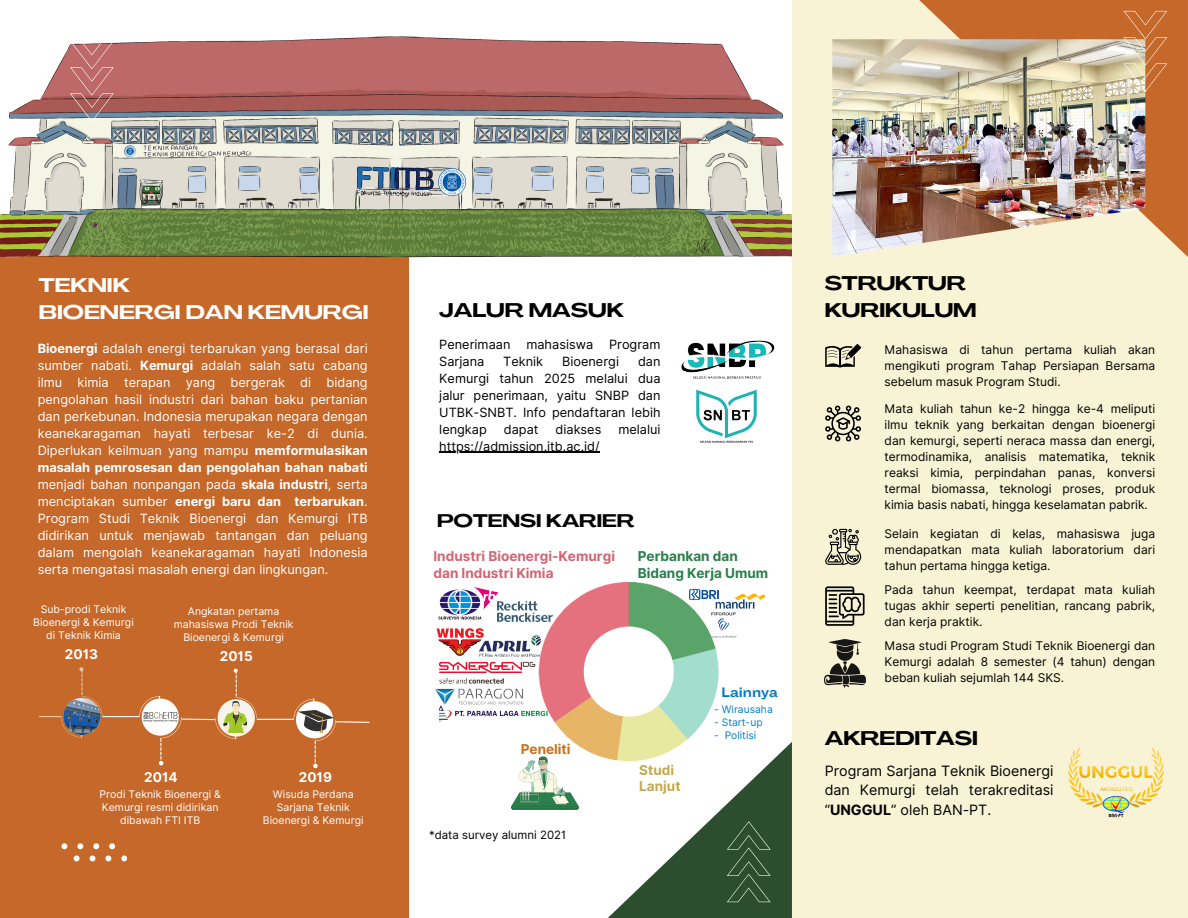
<style>
.page{position:relative;width:1188px;height:918px;background:#fff}
.page>*{position:absolute;margin:0;border:0;box-sizing:border-box;transform-origin:0 0}
.t1{font:700 19.5px "Agrandir Grand";color:#000}
.t2{font:700 19.5px/27px "Agrandir Grand";color:#fff}
.t3{font:700 18px "Agrandir Grand";color:#000}
.t4{font:14.25px/19.2px "Inter";color:#000;text-align:justify}
.t5{font:700 13.65px/16.8px "Inter";color:#d16673}
.t6{font:700 13.65px/16.8px "Inter";color:#2a7f4a}
.t7{font:700 13.65px/16.8px "Inter";color:#c4aa4e}
.t8{font:700 13.65px "Inter";color:#ca721c}
.t9{font:700 13.65px "Body Grotesque Fit";color:#077cc5}
.t10{font:700 13.5px "Inter";color:#fff}
.t11{font:12.75px/17px "Inter";color:#fff;text-align:justify}
.t12{font:12.75px/17px "Inter";color:#000}
.t13{font:12px/16px "Inter";color:#000;text-align:justify}
.t14{font:11.4px "Inter";color:#000}
.t15{font:10.5px/13.2px "Inter";color:#fff;text-align:center}
.t16{font:10.35px "Inter";color:#077cc5}
.s1{font-weight:700}
</style>
<div class="page">
<div style="left:792px;top:0;width:396px;height:917px;background:#f9f3d5"></div>
<div style="left:0;top:234px;width:409px;height:684px;background:#c56829"></div>
<svg style="left:920px;top:1px;width:268px;height:255px;fill:#c56829"></svg>
<img style="left:0;top:36px;width:792px;height:221px">
<svg style="left:70px;top:41px;width:44px;height:81px"></svg>
<svg style="left:62px;top:843px;width:5px;height:6px"></svg>
<svg style="left:77px;top:843px;width:6px;height:6px"></svg>
<svg style="left:93px;top:843px;width:6px;height:6px"></svg>
<svg style="left:109px;top:843px;width:6px;height:6px"></svg>
<svg style="left:74px;top:856px;width:6px;height:5px"></svg>
<svg style="left:90px;top:856px;width:5px;height:5px"></svg>
<svg style="left:105px;top:856px;width:6px;height:5px"></svg>
<svg style="left:121px;top:856px;width:6px;height:5px"></svg>
<svg style="left:39px;top:667px;width:64px;height:71px"></svg>
<hr style="left:102px;top:716px;width:37px;height:1px;background:#fff">
<svg style="left:139px;top:669px;width:118px;height:96px"></svg>
<hr style="left:257px;top:719px;width:37px;height:1px;background:#fff">
<svg style="left:294px;top:699px;width:76px;height:69px"></svg>
<img style="left:63px;top:698px;width:37px;height:37px;border-radius:50%">
<img style="left:142px;top:713px;width:36px;height:11px">
<img style="left:221px;top:700px;width:33px;height:33px">
<img style="left:298px;top:710px;width:35px;height:23px">
<img style="left:681px;top:340px;width:94px;height:37px">
<img style="left:693px;top:377px;width:68px;height:66px">
<img style="left:436px;top:628px;width:39px;height:23px">
<img style="left:438px;top:651px;width:37px;height:32px">
<img style="left:475px;top:621px;width:62px;height:62px">
<img style="left:438px;top:587px;width:49px;height:37px">
<img style="left:435px;top:683px;width:89px;height:17px">
<img style="left:722px;top:593px;width:44px;height:16px">
<img style="left:722px;top:612px;width:15px;height:26px">
<img style="left:537px;top:581px;width:185px;height:177px">
<img style="left:439px;top:700px;width:108px;height:32px">
<img style="left:475px;top:587px;width:78px;height:34px">
<svg style="left:511px;top:756px;width:68px;height:53px"></svg>
<svg style="left:604px;top:742px;width:188px;height:176px"></svg>
<img style="left:832px;top:39px;width:313px;height:218px">
<svg style="left:1124px;top:11px;width:43px;height:81px"></svg>
<svg style="left:825px;top:344px;width:36px;height:23px"></svg>
<svg style="left:825px;top:406px;width:36px;height:35px"></svg>
<svg style="left:825px;top:586px;width:40px;height:40px"></svg>
<img style="left:825px;top:640px;width:40px;height:48px">
<svg style="left:825px;top:529px;width:36px;height:36px"></svg>
<img style="left:1067px;top:747px;width:98px;height:71px">
<hr style="left:439px;top:452px;width:161px;height:1px;background:#000">
<p class="t2" style="left:39px;top:273px;width:331px">TEKNIK<br>BIOENERGI DAN KEMURGI</p>
<p class="t1" style="left:825px;top:275px;width:143px">STRUKTUR</p>
<p class="t1" style="left:439px;top:302px;width:186px">JALUR MASUK</p>
<p class="t1" style="left:825px;top:302px;width:154px">KURIKULUM</p>
<p class="t12" style="left:439px;top:335px;width:223px">Penerimaan mahasiswa Program<br>Sarjana</p>
<h3 class="t11" style="left:38px;top:340px;width:332px"><span class="s1">Bioenergi</span> adalah energi terbarukan yang berasal dari sumber nabati. <span class="s1">Kemurgi</span> adalah salah satu cabang ilmu kimia terapan yang bergerak di bidang pengolahan hasil industri dari bahan baku pertanian dan perkebunan. Indonesia merupakan negara dengan keanekaragaman hayati terbesar ke-2 di dunia.<br>Diperlukan keilmuan yang mampu <span class="s1">memformulasikan masalah pemrosesan dan pengolahan bahan nabati </span>menjadi bahan nonpangan pada <span class="s1">skala industri</span>, serta menciptakan sumber <span class="s1">energi baru dan terbarukan</span>.<br>Program Studi Teknik Bioenergi dan Kemurgi ITB didirikan untuk menjawab tantangan dan peluang dalam mengolah keanekaragaman hayati Indonesia serta mengatasi masalah energi dan lingkungan.</h3>
<p class="t13" style="left:885px;top:341px;width:272px">Mahasiswa di tahun pertama kuliah akan mengikuti program Tahap Persiapan Bersama sebelum masuk Program Studi.</p>
<p class="t13" style="left:885px;top:401px;width:272px">Mata kuliah tahun ke-2 hingga ke-4 meliputi ilmu teknik yang berkaitan dengan bioenergi dan kemurgi, seperti neraca massa dan energi, termodinamika, analisis matematika, teknik reaksi kimia, perpindahan panas, konversi termal biomassa, teknologi proses, produk kimia basis nabati, hingga keselamatan pabrik.</p>
<p class="t13" style="left:885px;top:525px;width:272px">Selain kegiatan di kelas, mahasiswa juga mendapatkan mata kuliah laboratorium dari tahun pertama hingga ketiga.</p>
<p class="t13" style="left:885px;top:582px;width:272px">Pada tahun keempat, terdapat mata kuliah tugas akhir seperti penelitian, rancang pabrik, dan kerja praktik.</p>
<p class="t13" style="left:885px;top:638px;width:272px">Masa studi Program Studi Teknik Bioenergi dan Kemurgi adalah 8 semester (4 tahun) dengan beban kuliah sejumlah 144 SKS.</p>
<p class="t12" style="left:503px;top:352px;width:41px">Teknik</p>
<p class="t12" style="left:562px;top:352px;width:58px">Bioenergi</p>
<p class="t12" style="left:439px;top:352px;width:223px;text-align:justify;text-indent:199px">dan Kemurgi tahun 2025 melalui dua jalur penerimaan, yaitu SNBP dan UTBK-SNBT. Info pendaftaran lebih lengkap</p>
<p class="t12" style="left:504px;top:420px;width:36px">dapat</p>
<p class="t12" style="left:556px;top:420px;width:47px">diakses</p>
<p class="t12" style="left:618px;top:420px;width:44px">melalui</p>
<p class="t12" style="left:439px;top:437px;width:162px">https://admission.itb.ac.id/</p>
<p class="t3" style="left:437px;top:513px;width:199px">POTENSI KARIER</p>
<p class="t5" style="left:433px;top:547px;width:183px">Industri Bioenergi-Kemurgi dan Industri Kimia</p>
<p class="t6" style="left:638px;top:547px;width:132px">Perbankan dan<br>Bidang Kerja Umum</p>
<p class="t15" style="left:33px;top:602px;width:102px">Sub-prodi Teknik<br>Bioenergi &amp; Kemurgi di Teknik Kimia</p>
<h5 class="t15" style="left:174px;top:605px;width:121px">Angkatan pertama mahasiswa Prodi Teknik<br>Bioenergi &amp; Kemurgi</h5>
<h6 class="t10" style="left:65px;top:646px;width:35px">2013</h6>
<h3 class="t10" style="left:220px;top:648px;width:34px">2015</h3>
<h3 class="t10" style="left:144px;top:769px;width:35px">2014</h3>
<p class="t10" style="left:299px;top:769px;width:35px">2019</p>
<h1 class="t15" style="left:100px;top:787px;width:123px">Prodi Teknik Bioenergi &amp;<br>Kemurgi resmi didirikan dibawah FTI ITB</h1>
<h6 class="t15" style="left:263px;top:787px;width:102px">Wisuda Perdana<br>Sarjana Teknik<br>Bioenergi &amp; Kemurgi</h6>
<p class="t8" style="left:521px;top:741px;width:51px">Peneliti</p>
<p class="t14" style="left:429px;top:828px;width:139px">*data survey alumni 2021</p>
<p class="t7" style="left:639px;top:761px;width:43px">Studi<br>Lanjut</p>
<p class="t9" style="left:722px;top:684px;width:58px">Lainnya</p>
<p class="t16" style="left:714px;top:703px;width:60px">- Wirausaha</p>
<p class="t16" style="left:714px;top:716px;width:50px">- Start-up</p>
<p class="t16" style="left:714px;top:729px;width:44px">- Politisi</p>
<p class="t1" style="left:825px;top:731px;width:155px">AKREDITASI</p>
<p class="t4" style="left:825px;top:761px;width:230px">Program Sarjana Teknik Bioenergi dan Kemurgi telah terakreditasi “<span class="s1">UNGGUL</span>” oleh BAN-PT.</p>
</div>
